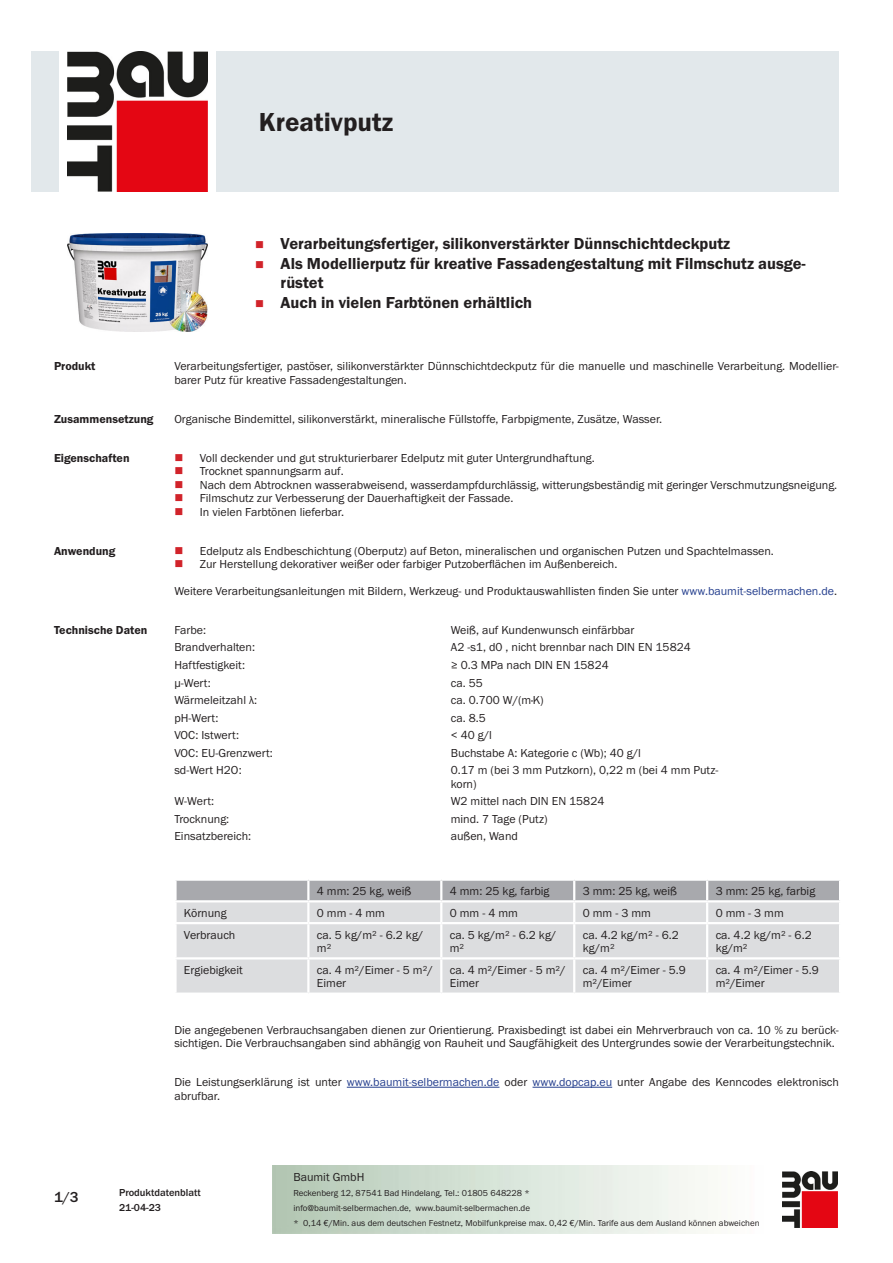
<style>
.page{position:relative;width:893px;height:1263px;background:#fff}
.page>*{position:absolute;margin:0;border:0;box-sizing:border-box;transform-origin:0 0}
.PDS_Produktname{font:27px "BM Franklin Gothic URW Dem";color:#231f20}
.t1{font:16.5px/19.5px "BM Franklin Gothic URW Dem";color:#231f20}
.t2{font:500 15px "BM Franklin Gothic URW";color:#231f20}
.PDS_Standard{font:12px/13.5px "BM Franklin Gothic URW Boo";color:#231f20}
.PDS_Standard_linksbü{font:12px/13.5px "BM Franklin Gothic URW Boo";color:#231f20}
.PDS_Header{font:12px "BM Franklin Gothic URW Dem";color:#231f20}
.t3{font:500 10.5px/15px "BM Franklin Gothic URW";color:#231f20}
.t4{font:9px/15px "BM Franklin Gothic URW Boo";color:#231f20}
.s1{color:#253f8e}
</style>
<div class="page">
<img style="left:782px;top:1171px;width:56px;height:56px">
<div style="left:32px;top:51px;width:27px;height:140px;background:#e2e8eb"></div>
<img style="left:68px;top:51px;width:139px;height:140px">
<div style="left:216px;top:51px;width:623px;height:140px;background:#e2e8eb"></div>
<img style="left:67px;top:233px;width:141px;height:99px">
<div style="left:177px;top:902px;width:662px;height:90px;background:#dcdddf"></div>
<svg style="left:176px;top:880px;width:664px;height:20px"></svg>
<hr style="left:307px;top:902px;width:2px;height:20px;background:#fff">
<hr style="left:440px;top:902px;width:2px;height:20px;background:#fff">
<hr style="left:573px;top:902px;width:2px;height:20px;background:#fff">
<hr style="left:706px;top:902px;width:2px;height:20px;background:#fff">
<hr style="left:174px;top:922px;width:134px;height:2px;background:#fff">
<hr style="left:308px;top:922px;width:133px;height:2px;background:#fff">
<hr style="left:307px;top:924px;width:2px;height:33px;background:#fff">
<hr style="left:441px;top:922px;width:133px;height:2px;background:#fff">
<hr style="left:440px;top:924px;width:2px;height:33px;background:#fff">
<hr style="left:574px;top:922px;width:133px;height:2px;background:#fff">
<hr style="left:573px;top:924px;width:2px;height:33px;background:#fff">
<hr style="left:707px;top:922px;width:134px;height:2px;background:#fff">
<hr style="left:706px;top:924px;width:2px;height:33px;background:#fff">
<hr style="left:174px;top:957px;width:134px;height:2px;background:#fff">
<hr style="left:308px;top:957px;width:133px;height:2px;background:#fff">
<hr style="left:307px;top:959px;width:2px;height:33px;background:#fff">
<hr style="left:441px;top:957px;width:133px;height:2px;background:#fff">
<hr style="left:440px;top:959px;width:2px;height:33px;background:#fff">
<hr style="left:574px;top:957px;width:133px;height:2px;background:#fff">
<hr style="left:573px;top:959px;width:2px;height:33px;background:#fff">
<hr style="left:707px;top:957px;width:134px;height:2px;background:#fff">
<hr style="left:706px;top:959px;width:2px;height:33px;background:#fff">
<hr style="left:347px;top:1087px;width:152px;height:1px;background:#253f8e">
<hr style="left:533px;top:1087px;width:79px;height:1px;background:#253f8e">
<p class="PDS_Produktname" style="left:259px;top:106px;width:136px">Kreativputz</p>
<p class="t1" style="left:281px;top:234px;width:451px">Verarbeitungsfertiger, silikonverstärkter Dünnschichtdeckputz</p>
<p class="t1" style="left:281px;top:254px;width:527px">Als Modellierputz für kreative Fassadengestaltung mit Filmschutz ausge&shy;rüstet</p>
<p class="t1" style="left:281px;top:293px;width:253px">Auch in vielen Farbtönen erhältlich</p>
<p class="PDS_Header" style="left:54px;top:359px;width:43px">Produkt</p>
<p class="PDS_Standard" style="left:174px;top:360px;width:666px">Verarbeitungsfertiger, pastöser, silikonverstärkter Dünnschichtdeckputz für die manuelle und maschinelle Verarbeitung. Modellier&shy;barer Putz für kreative Fassadengestaltungen.</p>
<p class="PDS_Header" style="left:54px;top:411px;width:101px">Zusammensetzung</p>
<p class="PDS_Standard" style="left:174px;top:412px;width:489px">Organische Bindemittel, silikonverstärkt, mineralische Füllstoffe, Farbpigmente, Zusätze, Wasser.</p>
<p class="PDS_Header" style="left:54px;top:450px;width:77px">Eigenschaften</p>
<p class="PDS_Standard" style="left:200px;top:451px;width:396px">Voll deckender und gut strukturierbarer Edelputz mit guter Untergrundhaftung.</p>
<p class="PDS_Standard" style="left:200px;top:465px;width:146px">Trocknet spannungsarm auf.</p>
<p class="PDS_Standard" style="left:200px;top:478px;width:639px">Nach dem Abtrocknen wasserabweisend, wasserdampfdurchlässig, witterungsbeständig mit geringer Verschmutzungsneigung.</p>
<p class="PDS_Standard" style="left:200px;top:492px;width:315px">Filmschutz zur Verbesserung der Dauerhaftigkeit der Fassade.</p>
<p class="PDS_Standard" style="left:200px;top:505px;width:146px">In vielen Farbtönen lieferbar.</p>
<p class="PDS_Header" style="left:54px;top:543px;width:63px">Anwendung</p>
<p class="PDS_Standard" style="left:200px;top:544px;width:576px">Edelputz als Endbeschichtung (Oberputz) auf Beton, mineralischen und organischen Putzen und Spachtelmassen.</p>
<p class="PDS_Standard" style="left:200px;top:557px;width:419px">Zur Herstellung dekorativer weißer oder farbiger Putzoberflächen im Außenbereich.</p>
<p class="PDS_Standard" style="left:174px;top:584px;width:664px">Weitere Verarbeitungsanleitungen mit Bildern, Werkzeug- und Produktauswahllisten finden Sie unter <span class="s1">www.baumit-selbermachen.de</span>.</p>
<p class="PDS_Header" style="left:54px;top:622px;width:95px">Technische Daten</p>
<p class="PDS_Standard_linksbü" style="left:174px;top:623px;width:33px">Farbe:</p>
<p class="PDS_Standard_linksbü" style="left:451px;top:623px;width:185px">Weiß, auf Kundenwunsch einfärbbar</p>
<p class="PDS_Standard_linksbü" style="left:174px;top:641px;width:82px">Brandverhalten:</p>
<p class="PDS_Standard_linksbü" style="left:451px;top:641px;width:242px">A2 -s1, d0 , nicht brennbar nach DIN EN 15824</p>
<p class="PDS_Standard_linksbü" style="left:174px;top:658px;width:72px">Haftfestigkeit:</p>
<p class="PDS_Standard_linksbü" style="left:451px;top:658px;width:160px">≥ 0.3 MPa nach DIN EN 15824</p>
<p class="PDS_Standard_linksbü" style="left:174px;top:676px;width:38px">μ-Wert:</p>
<p class="PDS_Standard_linksbü" style="left:451px;top:676px;width:34px">ca. 55</p>
<p class="PDS_Standard_linksbü" style="left:174px;top:693px;width:84px">Wärmeleitzahl λ:</p>
<p class="PDS_Standard_linksbü" style="left:451px;top:693px;width:95px">ca. 0.700 W/(m·K)</p>
<p class="PDS_Standard_linksbü" style="left:174px;top:711px;width:46px">pH-Wert:</p>
<p class="PDS_Standard_linksbü" style="left:451px;top:711px;width:37px">ca. 8.5</p>
<p class="PDS_Standard_linksbü" style="left:174px;top:728px;width:66px">VOC: Istwert:</p>
<p class="PDS_Standard_linksbü" style="left:451px;top:728px;width:43px">&lt; 40 g/l</p>
<p class="PDS_Standard_linksbü" style="left:174px;top:746px;width:100px">VOC: EU-Grenzwert:</p>
<p class="PDS_Standard_linksbü" style="left:451px;top:746px;width:192px">Buchstabe A: Kategorie c (Wb); 40 g/l</p>
<p class="PDS_Standard_linksbü" style="left:174px;top:763px;width:69px">sd-Wert H2O:</p>
<p class="PDS_Standard_linksbü" style="left:451px;top:763px;width:269px">0.17 m (bei 3 mm Putzkorn), 0,22 m (bei 4 mm Putz&shy;korn)</p>
<p class="PDS_Standard_linksbü" style="left:174px;top:794px;width:41px">W-Wert:</p>
<p class="PDS_Standard_linksbü" style="left:451px;top:794px;width:155px">W2 mittel nach DIN EN 15824</p>
<p class="PDS_Standard_linksbü" style="left:174px;top:812px;width:56px">Trocknung:</p>
<p class="PDS_Standard_linksbü" style="left:451px;top:812px;width:98px">mind. 7 Tage (Putz)</p>
<p class="PDS_Standard_linksbü" style="left:174px;top:829px;width:78px">Einsatzbereich:</p>
<p class="PDS_Standard_linksbü" style="left:451px;top:829px;width:69px">außen, Wand</p>
<p class="PDS_Standard_linksbü" style="left:317px;top:884px;width:96px">4 mm: 25 kg, weiß</p>
<p class="PDS_Standard_linksbü" style="left:450px;top:884px;width:101px">4 mm: 25 kg, farbig</p>
<p class="PDS_Standard_linksbü" style="left:583px;top:884px;width:96px">3 mm: 25 kg, weiß</p>
<p class="PDS_Standard_linksbü" style="left:716px;top:884px;width:101px">3 mm: 25 kg, farbig</p>
<p class="PDS_Standard_linksbü" style="left:184px;top:906px;width:44px">Körnung</p>
<p class="PDS_Standard_linksbü" style="left:317px;top:906px;width:70px">0 mm - 4 mm</p>
<p class="PDS_Standard_linksbü" style="left:450px;top:906px;width:70px">0 mm - 4 mm</p>
<p class="PDS_Standard_linksbü" style="left:583px;top:906px;width:70px">0 mm - 3 mm</p>
<p class="PDS_Standard_linksbü" style="left:716px;top:906px;width:70px">0 mm - 3 mm</p>
<p class="PDS_Standard_linksbü" style="left:184px;top:928px;width:53px">Verbrauch</p>
<p class="PDS_Standard_linksbü" style="left:317px;top:928px;width:108px">ca. 5 kg/m² - 6.2 kg/ m²</p>
<p class="PDS_Standard_linksbü" style="left:450px;top:928px;width:108px">ca. 5 kg/m² - 6.2 kg/ m²</p>
<p class="PDS_Standard_linksbü" style="left:583px;top:928px;width:98px">ca. 4.2 kg/m² - 6.2 kg/m²</p>
<p class="PDS_Standard_linksbü" style="left:716px;top:928px;width:98px">ca. 4.2 kg/m² - 6.2 kg/m²</p>
<p class="PDS_Standard_linksbü" style="left:184px;top:963px;width:60px">Ergiebigkeit</p>
<p class="PDS_Standard_linksbü" style="left:317px;top:963px;width:117px">ca. 4 m²/Eimer - 5 m²/<br>Eimer</p>
<p class="PDS_Standard_linksbü" style="left:450px;top:963px;width:117px">ca. 4 m²/Eimer - 5 m²/<br>Eimer</p>
<p class="PDS_Standard_linksbü" style="left:583px;top:963px;width:105px">ca. 4 m²/Eimer - 5.9 m²/Eimer</p>
<p class="PDS_Standard_linksbü" style="left:716px;top:963px;width:105px">ca. 4 m²/Eimer - 5.9 m²/Eimer</p>
<p class="PDS_Standard" style="left:174px;top:1023px;width:666px">Die angegebenen Verbrauchsangaben dienen zur Orientierung. Praxisbedingt ist dabei ein Mehrverbrauch von ca. 10 % zu berück&shy;sichtigen. Die Verbrauchsangaben sind abhängig von Rauheit und Saugfähigkeit des Untergrundes sowie der Verarbeitungstechnik.</p>
<p class="PDS_Standard" style="left:174px;top:1075px;width:666px">Die Leistungserklärung ist unter <span class="s1">www.baumit-selbermachen.de</span> oder <span class="s1">www.dopcap.eu</span> unter Angabe des Kenncodes elektronisch abrufbar.</p>
<p class="t2" style="left:54px;top:1188px;width:26px">1/3</p>
<p class="t3" style="left:119px;top:1185px;width:83px">Produktdatenblatt<br>21-04-23</p>
<p class="PDS_Standard" style="left:293px;top:1170px;width:73px">Baumit GmbH</p>
<p class="t4" style="left:293px;top:1186px;width:468px">Reckenberg 12, 87541 Bad Hindelang, Tel.: 01805 648228 *<br>info@baumit-selbermachen.de, www.baumit-selbermachen.de<br>* 0,14 €/Min. aus dem deutschen Festnetz, Mobilfunkpreise max. 0,42 €/Min. Tarife aus dem Ausland können abweichen</p>
</div>
